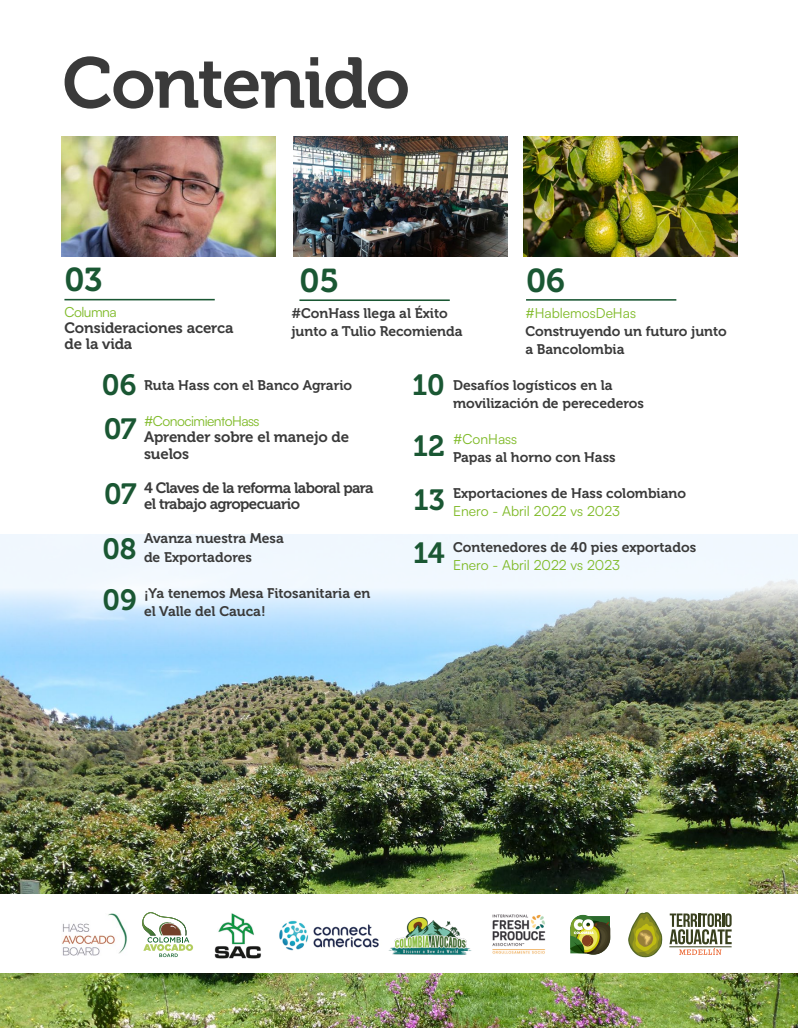
<style>
.page{position:relative;width:798px;height:1028px;background:#fff}
.page>*{position:absolute;margin:0;border:0;box-sizing:border-box;transform-origin:0 0}
.t1{font:71.12px "Museo 700";letter-spacing:-.025em;color:#3a3a3a}
.t2{font:32.88px "Museo 700";color:#1a5733}
.t3{font:29.12px/54.6px "Museo 700";letter-spacing:-.01em;color:#1a5733}
.t4{font:15px/16.2px "Museo 700";letter-spacing:-.005em;color:#3a3a3a}
.t5{font:15px/16.2px "Museo 700";letter-spacing:-.025em;color:#3a3a3a}
.t6{font:13.88px/18px "Museo 700";color:#3a3a3a}
.t7{font:13.88px "Satoshi";color:#7fba27}
.t8{font:13.88px "Satoshi";letter-spacing:-.04em;color:#7fba27}
</style>
<div class="page">
<img style="left:0;top:534px;width:797px;height:494px">
<div style="left:0;top:894px;width:797px;height:78px;background:#fff"></div>
<svg style="left:669px;top:913px;width:62px;height:41px"></svg>
<hr style="left:669px;top:946px;width:62px;height:1px;background:#39401e">
<svg style="left:628px;top:912px;width:34px;height:46px"></svg>
<img style="left:214px;top:913px;width:47px;height:46px">
<img style="left:62px;top:913px;width:65px;height:42px">
<svg style="left:142px;top:912px;width:51px;height:45px"></svg>
<img style="left:279px;top:920px;width:98px;height:31px">
<svg style="left:570px;top:914px;width:40px;height:40px"></svg>
<img style="left:377px;top:917px;width:95px;height:38px">
<img style="left:492px;top:914px;width:54px;height:40px">
<hr style="left:64px;top:299px;width:151px;height:1px;background:#1a5733">
<hr style="left:299px;top:299px;width:150px;height:2px;background:#1a5733">
<hr style="left:526px;top:299px;width:150px;height:2px;background:#1a5733">
<img style="left:523px;top:136px;width:214px;height:120px">
<img style="left:293px;top:136px;width:214px;height:120px">
<img style="left:62px;top:136px;width:213px;height:120px">
<h1 class="t1" style="left:62px;top:44px;width:349px">Contenido</h1>
<h2 class="t2" style="left:64px;top:262px;width:40px">03</h2>
<p class="t8" style="left:64px;top:302px;width:54px">Columna</p>
<p class="t4" style="left:64px;top:320px;width:170px">Consideraciones acerca de la vida</p>
<h2 class="t2" style="left:299px;top:262px;width:41px">05</h2>
<h2 class="t2" style="left:526px;top:262px;width:41px">06</h2>
<p class="t6" style="left:291px;top:304px;width:173px">#ConHass llega al Éxito junto a Tulio Recomienda</p>
<p class="t7" style="left:525px;top:304px;width:112px">#HablemosDeHas</p>
<p class="t6" style="left:525px;top:322px;width:203px">Construyendo un futuro junto a Bancolombia</p>
<h3 class="t3" style="left:102px;top:364px;width:36px;line-height:43.5px">06<br>07</h3>
<p class="t6" style="left:144px;top:376px;width:210px">Ruta Hass con el Banco Agrario</p>
<p class="t8" style="left:144px;top:412px;width:117px">#ConocimientoHass</p>
<p class="t4" style="left:144px;top:429px;width:206px">Aprender sobre el manejo de suelos</p>
<p class="t5" style="left:144px;top:480px;width:231px">4 Claves de la reforma laboral para el trabajo agropecuario</p>
<p class="t6" style="left:144px;top:530px;width:141px">Avanza nuestra Mesa de Exportadores</p>
<p class="t6" style="left:144px;top:584px;width:228px">¡Ya tenemos Mesa Fitosanitaria en el Valle del Cauca!</p>
<h3 class="t3" style="left:102px;top:467px;width:35px">07<br>08</h3>
<h3 class="t3" style="left:102px;top:573px;width:36px">09</h3>
<h3 class="t3" style="left:412px;top:355px;width:34px;line-height:60.9px">10<br>12</h3>
<h3 class="t3" style="left:413px;top:473px;width:33px;line-height:53.5px">13<br>14</h3>
<p class="t6" style="left:453px;top:376px;width:192px">Desafíos logísticos en la movilización de perecederos</p>
<p class="t7" style="left:453px;top:430px;width:66px">#ConHass</p>
<p class="t6" style="left:453px;top:448px;width:164px">Papas al horno con Hass</p>
<p class="t6" style="left:453px;top:484px;width:234px">Exportaciones de Hass colombiano</p>
<p class="t7" style="left:453px;top:502px;width:168px">Enero - Abril 2022 vs 2023</p>
<p class="t6" style="left:453px;top:538px;width:244px">Contenedores de 40 pies exportados</p>
<p class="t7" style="left:453px;top:556px;width:168px">Enero - Abril 2022 vs 2023</p>
</div>
